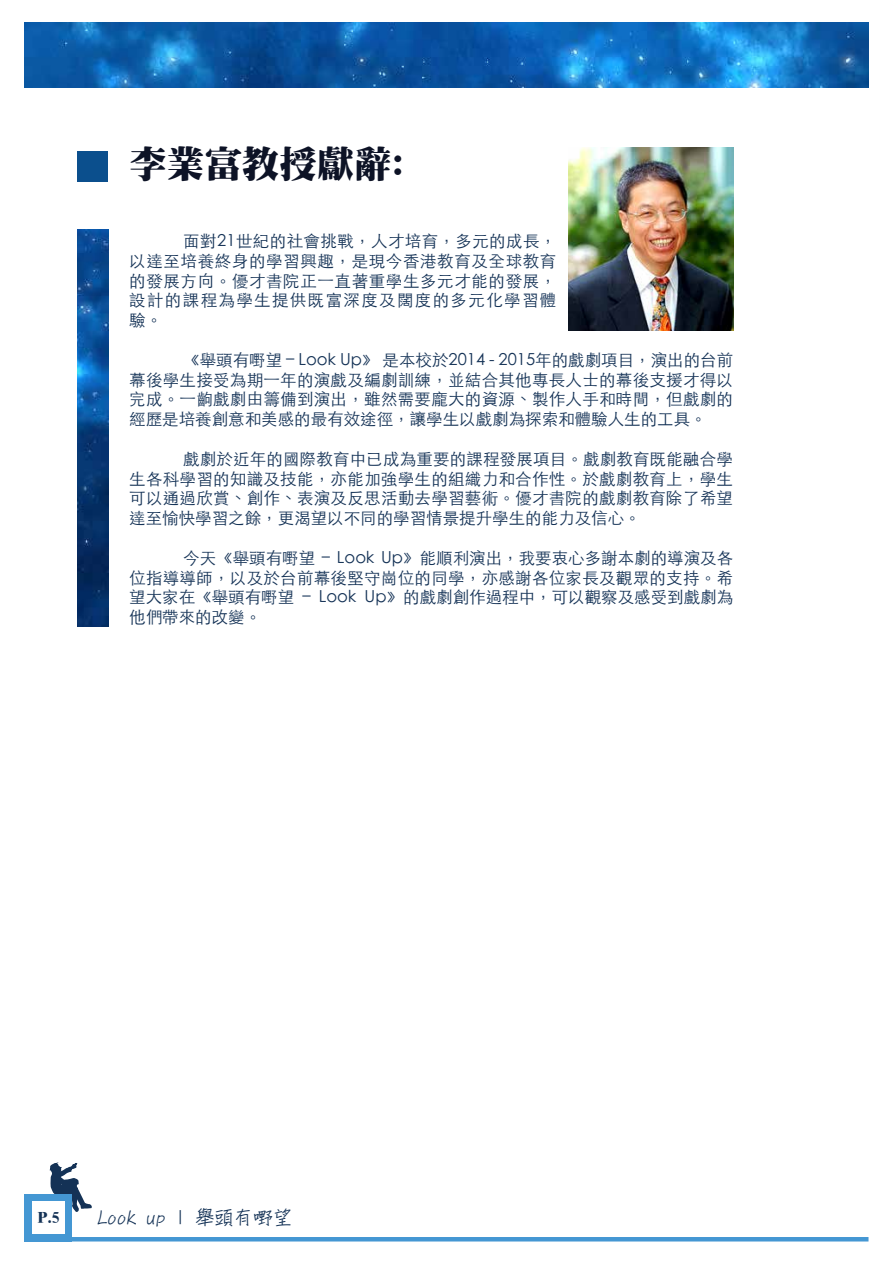
<style>
.page{position:relative;width:893px;height:1263px;background:#fff}
.page>*{position:absolute;margin:0;border:0;box-sizing:border-box;transform-origin:0 0}
.t1{font:900 37.5px "Han Wang Ming";color:#0d1326}
.t2{font:19.5px "DF Chu W4 WIN BF";color:#143256}
.t3{font:300 16.5px/19.8px "ST Heiti TC";color:#143256;text-align:justify}
.t4{font:900 15px "Han Wang Ming";color:#143256}
</style>
<div class="page">
<img style="left:25px;top:22px;width:843px;height:66px">
<svg style="left:49px;top:1162px;width:43px;height:50px"></svg>
<hr style="left:67px;top:1237px;width:801px;height:4px;background:#4497d3">
<div style="left:25px;top:1194px;width:47px;height:47px;background:#4497d3"></div>
<div style="left:32px;top:1201px;width:33px;height:33px;background:#fff"></div>
<img style="left:568px;top:147px;width:165px;height:184px">
<img style="left:77px;top:229px;width:31px;height:398px">
<div style="left:77px;top:151px;width:31px;height:30px;background:#0b4f8d"></div>
<h1 class="t1" style="left:129px;top:144px;width:275px">李業富教授獻辭:</h1>
<p class="t3" style="left:129px;top:229px;width:429px;text-indent:54px">面對21世紀的社會挑戰，人才培育，多元的成長，以達至培養終身的學習興趣，是現今香港教育及全球教育的發展方向。優才書院正一直著重學生多元才能的發展，設計的課程為學生提供既富深度及闊度的多元化學習體驗。</p>
<p class="t3" style="left:129px;top:348px;width:605px;text-indent:54px">《舉頭有嘢望 – Look Up》是本校於2014 - 2015年的戲劇項目，演出的台前幕後學生接受為期一年的演戲及編劇訓練，並結合其他專長人士的幕後支援才得以完成。一齣戲劇由籌備到演出，雖然需要龐大的資源、製作人手和時間，但戲劇的經歷是培養創意和美感的最有效途徑，讓學生以戲劇為探索和體驗人生的工具。</p>
<p class="t3" style="left:129px;top:447px;width:605px;text-indent:54px">戲劇於近年的國際教育中已成為重要的課程發展項目。戲劇教育既能融合學生各科學習的知識及技能，亦能加強學生的組織力和合作性。於戲劇教育上，學生可以通過欣賞、創作、表演及反思活動去學習藝術。優才書院的戲劇教育除了希望達至愉快學習之餘，更渴望以不同的學習情景提升學生的能力及信心。</p>
<p class="t3" style="left:129px;top:546px;width:605px;text-indent:54px">今天《舉頭有嘢望 – Look Up》能順利演出，我要衷心多謝本劇的導演及各位指導導師，以及於台前幕後堅守崗位的同學，亦感謝各位家長及觀眾的支持。希望大家在《舉頭有嘢望 – Look Up》的戲劇創作過程中，可以觀察及感受到戲劇為他們帶來的改變。</p>
<p class="t4" style="left:37px;top:1210px;width:23px">P.5</p>
<p class="t2" style="left:97px;top:1207px;width:196px">Look up | 舉頭有嘢望</p>
</div>
